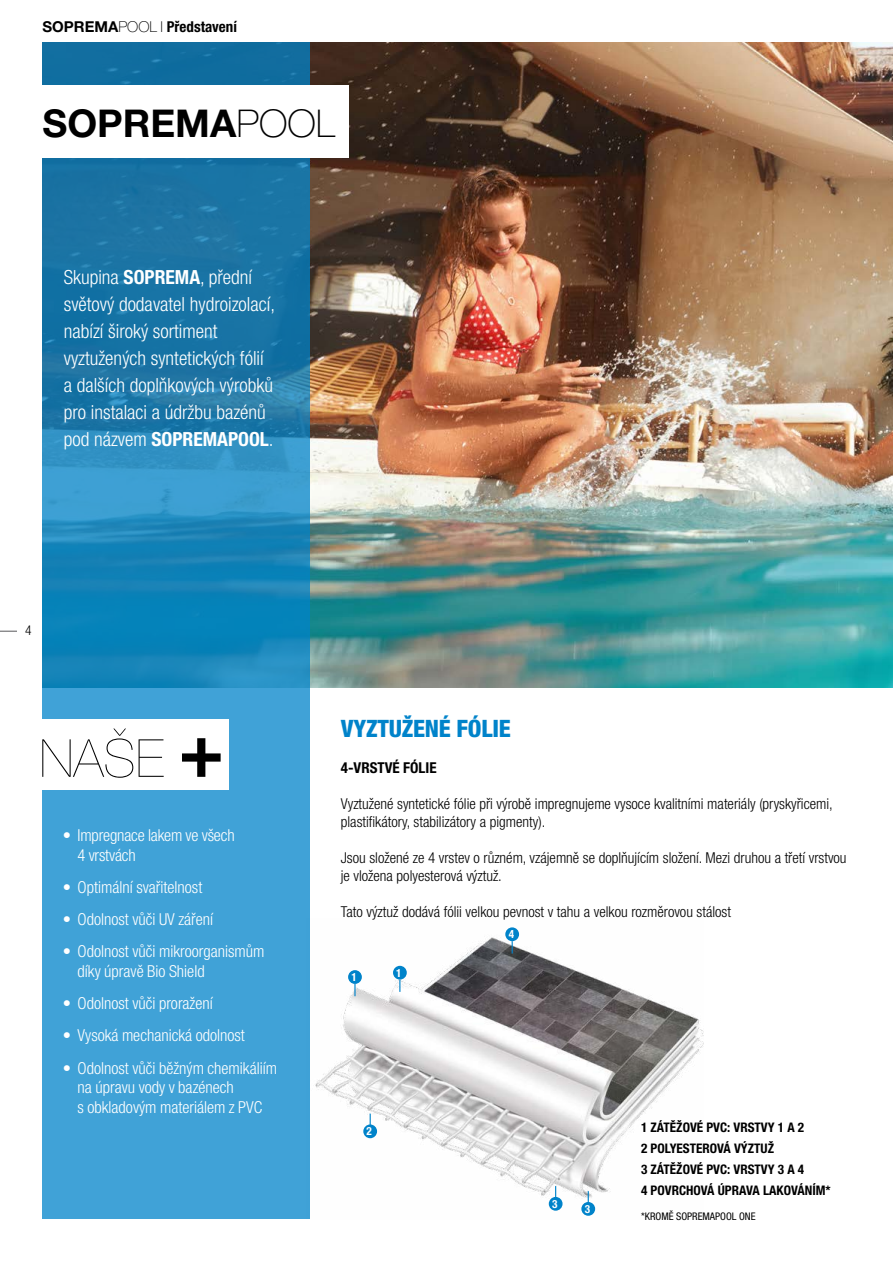
<style>
.page{position:relative;width:893px;height:1263px;background:#fff}
.page>*{position:absolute;margin:0;border:0;box-sizing:border-box;transform-origin:0 0}
.t1{font:200 52.5px "Helvetica Neue LT Pro";color:#000}
.t2{font:700 38.4px "Helvetica Neue LT Pro";color:#000}
.t3{font:800 condensed 24px "Helvetica Neue LT Pro";letter-spacing:-.01em;color:#0083ca}
.t4{font:300 condensed 19.5px/27px "Helvetica Neue LT Pro";color:#fff}
.t5{font:300 condensed 16.5px/19.5px "Helvetica Neue LT Pro";color:#fff}
.t6{font:300 condensed 15px/18px "Helvetica Neue LT Pro";color:#000}
.t7{font:700 condensed 15px "Helvetica Neue LT Pro";color:#000}
.t8{font:300 condensed 13.5px "Helvetica Neue LT Pro";color:#000}
.t9{font:700 condensed 13.2px/21px "Helvetica Neue LT Pro";color:#000}
.t10{font:700 condensed 11.25px "Helvetica Neue LT Pro";color:#fff}
.t11{font:condensed 10.5px "Helvetica Neue LT Pro";color:#000}
.s1{font-stretch:normal}
.s2{font-weight:100;font-stretch:normal}
.s3{font-weight:100;font-stretch:expanded}
.s4{font-weight:100}
.s5{font-weight:700}
.s6{font-weight:700;font-size:76.5px}
</style>
<div class="page">
<svg style="left:0;top:631px;width:17px;height:1px"></svg>
<img style="left:310px;top:43px;width:583px;height:644px">
<svg style="left:43px;top:43px;width:267px;height:1176px;background:#2c8ec1"></svg>
<div style="left:38px;top:85px;width:311px;height:72px;background:#fff"></div>
<img style="left:306px;top:918px;width:398px;height:301px">
<div style="left:393px;top:966px;width:14px;height:13px;background:#0083ca;border-radius:50%"></div>
<svg style="left:399px;top:979px;width:1px;height:13px"></svg>
<div style="left:348px;top:970px;width:14px;height:14px;background:#0083ca;border-radius:50%"></div>
<svg style="left:354px;top:984px;width:2px;height:12px"></svg>
<div style="left:363px;top:1124px;width:14px;height:14px;background:#0083ca;border-radius:50%"></div>
<svg style="left:370px;top:1113px;width:1px;height:12px"></svg>
<div style="left:549px;top:1197px;width:13px;height:14px;background:#0083ca;border-radius:50%"></div>
<div style="left:581px;top:1202px;width:14px;height:14px;background:#0083ca;border-radius:50%"></div>
<div style="left:505px;top:927px;width:14px;height:14px;background:#0083ca;border-radius:50%"></div>
<svg style="left:512px;top:941px;width:1px;height:12px"></svg>
<div style="left:0;top:719px;width:228px;height:71px;background:#fff"></div>
<p class="t7" style="left:43px;top:18px;width:196px"><span class="s1">SOPREMA</span><span class="s2">POOL</span> <span class="s3">l</span> Představení</p>
<h2 class="t2" style="left:43px;top:99px;width:294px">SOPREMA<span class="s4">POOL</span></h2>
<h3 class="t4" style="left:64px;top:264px;width:213px">Skupina <span class="s5">SOPREMA</span>, přední světový dodavatel hydroizolací, nabízí široký sortiment vyztužených syntetických fólií a dalších doplňkových výrobků pro instalaci a údržbu bazénů pod názvem <span class="s5">SOPREMAPOOL</span>.</h3>
<p class="t8" style="left:25px;top:622px;width:8px">4</p>
<h1 class="t1" style="left:39px;top:728px;width:186px">NAŠE <span class="s6">+</span></h1>
<p class="t5" style="left:78px;top:825px;width:159px;text-indent:-15px">• Impregnace lakem ve všech<br>4 vrstvách</p>
<p class="t5" style="left:63px;top:877px;width:141px">• Optimální svařitelnost</p>
<p class="t5" style="left:63px;top:909px;width:152px">• Odolnost vůči UV záření</p>
<p class="t5" style="left:78px;top:941px;width:188px;text-indent:-15px">• Odolnost vůči mikroorganismům díky úpravě Bio Shield</p>
<p class="t5" style="left:63px;top:993px;width:152px">• Odolnost vůči proražení</p>
<p class="t5" style="left:63px;top:1026px;width:184px">• Vysoká mechanická odolnost</p>
<p class="t5" style="left:78px;top:1058px;width:201px;text-indent:-15px">• Odolnost vůči běžným chemikáliím na úpravu vody v bazénech<br>s obkladovým materiálem z PVC</p>
<h3 class="t3" style="left:341px;top:713px;width:171px">VYZTUŽENÉ FÓLIE</h3>
<p class="t7" style="left:341px;top:758px;width:97px">4-VRSTVÉ FÓLIE</p>
<p class="t6" style="left:341px;top:794px;width:493px">Vyztužené syntetické fólie při výrobě impregnujeme vysoce kvalitními materiály (pryskyřicemi, plastifikátory, stabilizátory a pigmenty).</p>
<p class="t6" style="left:341px;top:848px;width:507px">Jsou složené ze 4 vrstev o různém, vzájemně se doplňujícím složení. Mezi druhou a třetí vrstvou je vložena polyesterová výztuž.</p>
<p class="t6" style="left:341px;top:902px;width:392px">Tato výztuž dodává fólii velkou pevnost v tahu a velkou rozměrovou stálost</p>
<p class="t10" style="left:351px;top:970px;width:7px">1</p>
<p class="t10" style="left:396px;top:966px;width:7px">1</p>
<p class="t10" style="left:367px;top:1124px;width:7px">2</p>
<p class="t10" style="left:509px;top:927px;width:7px">4</p>
<p class="t10" style="left:552px;top:1197px;width:7px">3</p>
<p class="t10" style="left:585px;top:1202px;width:7px">3</p>
<p class="t9" style="left:641px;top:1116px;width:191px">1 ZÁTĚŽOVÉ PVC: VRSTVY 1 A 2<br>2 POLYESTEROVÁ VÝZTUŽ<br>3 ZÁTĚŽOVÉ PVC: VRSTVY 3 A 4<br>4 POVRCHOVÁ ÚPRAVA LAKOVÁNÍM*</p>
<p class="t11" style="left:641px;top:1210px;width:116px">*KROMĚ SOPREMAPOOL ONE</p>
</div>
